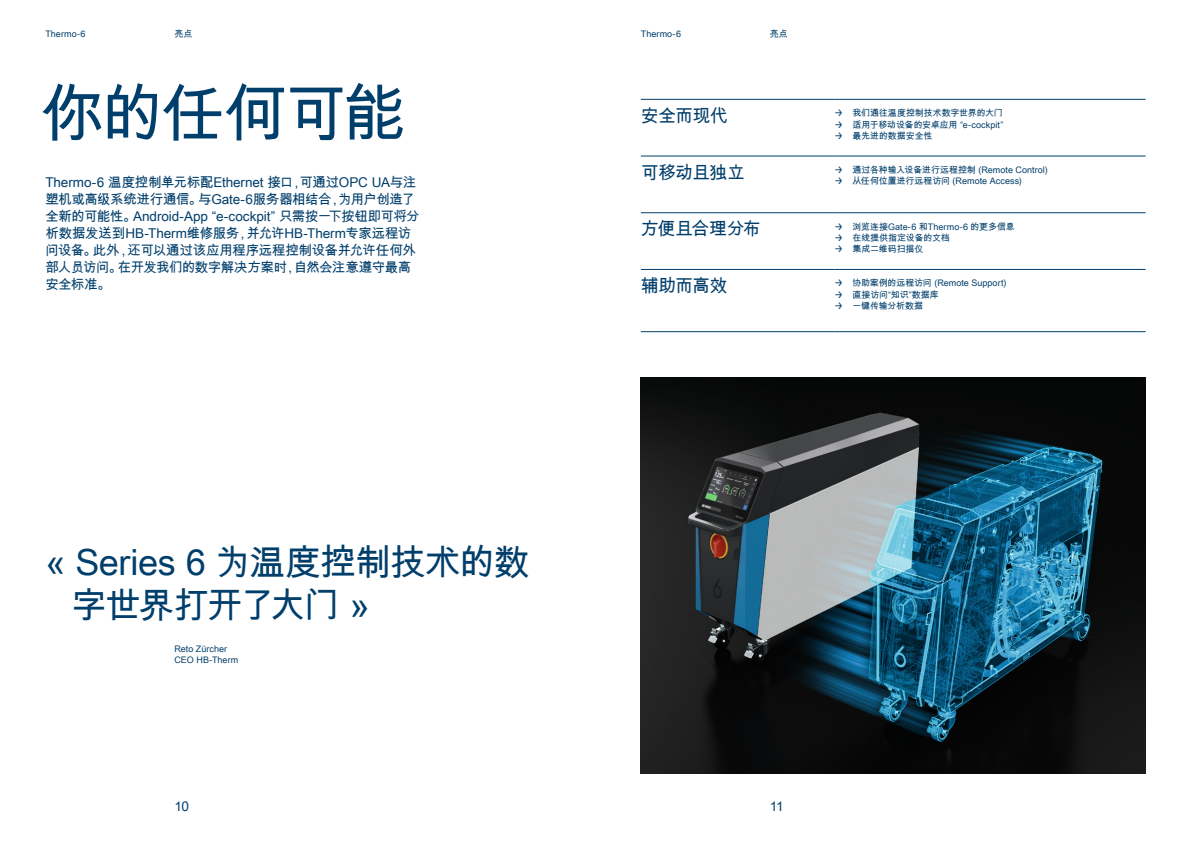
<style>
.page{position:relative;width:1191px;height:842px;background:#fff}
.page>*{position:absolute;margin:0;border:0;box-sizing:border-box;transform-origin:0 0}
.t1{font:63px "Arial Unicode MS";letter-spacing:-.045em;color:#003e6b}
.t2{font:36px/42.5px "Arial Unicode MS";letter-spacing:-.03em;color:#003e6b}
.t3{font:18px "Arial Unicode MS";letter-spacing:-.04em;color:#003e6b}
.t4{font:13.5px/17px "Arial Unicode MS";letter-spacing:-.025em;color:#003e6b}
.t5{font:9px/11.3px "Arial Unicode MS";color:#003e6b}
.s1{font-family:"Helvetica Now Display";font-weight:500}
</style>
<div class="page">
<img style="left:641px;top:377px;width:504px;height:397px">
<hr style="left:641px;top:99px;width:193px;height:1px;background:#003e6b">
<hr style="left:834px;top:99px;width:311px;height:1px;background:#003e6b">
<hr style="left:641px;top:156px;width:193px;height:1px;background:#003e6b">
<hr style="left:834px;top:156px;width:311px;height:1px;background:#003e6b">
<hr style="left:641px;top:213px;width:193px;height:1px;background:#003e6b">
<hr style="left:834px;top:213px;width:311px;height:1px;background:#003e6b">
<hr style="left:641px;top:269px;width:193px;height:1px;background:#003e6b">
<hr style="left:834px;top:269px;width:311px;height:1px;background:#003e6b">
<hr style="left:641px;top:331px;width:193px;height:1px;background:#003e6b">
<hr style="left:834px;top:331px;width:311px;height:1px;background:#003e6b">
<p class="t5" style="left:45px;top:28px;width:42px">Thermo-6</p>
<p class="t5" style="left:174px;top:28px;width:19px">亮点</p>
<p class="t5" style="left:641px;top:28px;width:42px">Thermo-6</p>
<p class="t5" style="left:770px;top:28px;width:19px">亮点</p>
<h1 class="t1" style="left:41px;top:68px;width:365px">你的任何可能</h1>
<p class="t4" style="left:45px;top:174px;width:376px">Thermo-6 温度控制单元标配Ethernet 接口，可通过OPC UA与注塑机或高级系统进行通信。与Gate-6服务器相结合，为用户创造了全新的可能性。Android-App “e-cockpit” 只需按一下按钮即可将分析数据发送到HB-Therm维修服务，并允许HB-Therm专家远程访问设备。此外，还可以通过该应用程序远程控制设备并允许任何外部人员访问。在开发我们的数字解决方案时，自然会注意遵守最高安全标准。</p>
<h2 class="t2" style="left:71px;top:541px;width:460px;text-indent:-26px">« Series 6 为温度控制技术的数字世界打开了大门 »</h2>
<p class="t5" style="left:174px;top:643px;width:65px">Reto Zürcher<br>CEO HB-Therm</p>
<h3 class="t3" style="left:641px;top:102px;width:89px">安全而现代</h3>
<p class="t5" style="left:834px;top:107px;width:170px"><span class="s1">→</span> 我们通往温度控制技术数字世界的大门</p>
<p class="t5" style="left:834px;top:119px;width:171px"><span class="s1">→</span> 适用于移动设备的安卓应用 “e-cockpit”</p>
<p class="t5" style="left:834px;top:130px;width:100px"><span class="s1">→</span> 最先进的数据安全性</p>
<h3 class="t3" style="left:641px;top:159px;width:106px">可移动且独立</h3>
<p class="t5" style="left:834px;top:164px;width:215px"><span class="s1">→</span> 通过各种输入设备进行远程控制 (Remote Control)</p>
<p class="t5" style="left:834px;top:175px;width:189px"><span class="s1">→</span> 从任何位置进行远程访问 (Remote Access)</p>
<h3 class="t3" style="left:641px;top:216px;width:121px">方便且合理分布</h3>
<p class="t5" style="left:834px;top:221px;width:182px"><span class="s1">→</span> 浏览连接Gate-6 和Thermo-6 的更多信息</p>
<p class="t5" style="left:834px;top:232px;width:117px"><span class="s1">→</span> 在线提供指定设备的文档</p>
<p class="t5" style="left:834px;top:243px;width:90px"><span class="s1">→</span> 集成二维码扫描仪</p>
<h3 class="t3" style="left:641px;top:273px;width:88px">辅助而高效</h3>
<p class="t5" style="left:834px;top:277px;width:173px"><span class="s1">→</span> 协助案例的远程访问 (Remote Support)</p>
<p class="t5" style="left:834px;top:289px;width:106px"><span class="s1">→</span> 直接访问“知识”数据库</p>
<p class="t5" style="left:834px;top:300px;width:90px"><span class="s1">→</span> 一键传输分析数据</p>
<h3 class="t4" style="left:174px;top:797px;width:16px">10</h3>
<h3 class="t4" style="left:770px;top:797px;width:15px">11</h3>
</div>
